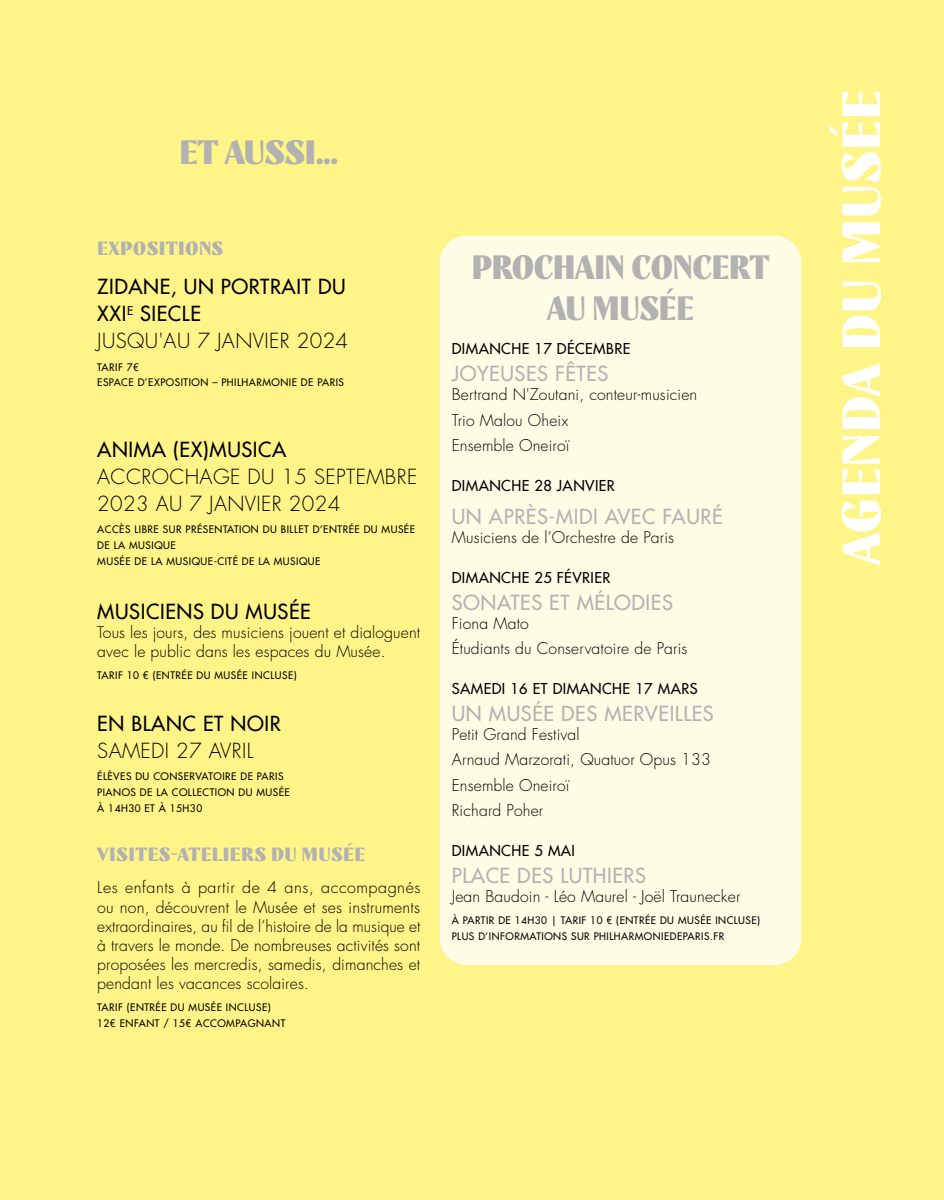
<style>
.page{position:relative;width:944px;height:1200px;background:#fff}
.page>*{position:absolute;margin:0;border:0;box-sizing:border-box;transform-origin:0 0}
.SECTION{font:900 54px "TT Nooks Script";color:#fff}
._02_00_TITRE_NIV1{font:900 33.75px/40.5px "TT Nooks Script";letter-spacing:-.03em;color:#b3b2b2;text-align:center;scale:.96 1}
._02_00_TITRE_NIV1-2{font:900 33.75px "TT Nooks Script";letter-spacing:-.03em;color:#b3b2b2}
._04_03_TITRE-PROCHAI{font:500 20.25px "Futura Std";letter-spacing:.03em;color:#b3b2b2}
.t1{font:300 20.25px/27px "Futura Std";letter-spacing:.02em;color:#000}
.t2{font:500 20.25px/27px "Futura Std";letter-spacing:.03em;color:#000}
._04_01_TITRE_SECTION{font:900 19.12px "TT Nooks Script";letter-spacing:.02em;color:#b3b2b2}
._04_05_DESCRIPTION{font:300 15.75px/19.1px "Futura Std";letter-spacing:.01em;color:#000}
._04_02_DATE_PROCHAIN{font:500 14.62px "Futura Std";letter-spacing:.03em;color:#000}
._04_02_DATE{font:500 14.62px "Futura Std";letter-spacing:.03em;color:#000}
._04_06_AGE_ET_LIEU{font:500 10.12px/15.8px "Futura Std";letter-spacing:.05em;color:#000}
</style>
<div class="page">
<div style="left:0;top:0;width:944px;height:1199px;background:#fff487"></div>
<div style="left:440px;top:235px;width:361px;height:729px;background:#fffce5;border-radius:27px"></div>
<h1 class="_02_00_TITRE_NIV1-2" style="left:179px;top:130px;width:161px">ET AUSSI...</h1>
<p class="_04_01_TITRE_SECTION" style="left:97px;top:236px;width:128px">EXPOSITIONS</p>
<p class="t2" style="left:97px;top:273px;width:250px">ZIDANE, UN PORTRAIT DU<br>XXI<sup>E</sup> SIECLE</p>
<p class="t1" style="left:97px;top:328px;width:252px">JUSQU'AU 7 JANVIER 2024</p>
<p class="_04_06_AGE_ET_LIEU" style="left:97px;top:359px;width:43px">TARIF 7€</p>
<p class="_04_06_AGE_ET_LIEU" style="left:97px;top:374px;width:248px">ESPACE D’EXPOSITION – PHILHARMONIE DE PARIS</p>
<p class="t2" style="left:97px;top:436px;width:191px">ANIMA (EX)MUSICA</p>
<p class="t1" style="left:97px;top:464px;width:322px">ACCROCHAGE DU 15 SEPTEMBRE<br>2023 AU 7 JANVIER 2024</p>
<p class="_04_06_AGE_ET_LIEU" style="left:97px;top:521px;width:319px">ACCÈS LIBRE SUR PRÉSENTATION DU BILLET D’ENTRÉE DU MUSÉE<br>DE LA MUSIQUE</p>
<p class="_04_06_AGE_ET_LIEU" style="left:97px;top:553px;width:225px">MUSÉE DE LA MUSIQUE-CITÉ DE LA MUSIQUE</p>
<p class="t2" style="left:97px;top:598px;width:215px">MUSICIENS DU MUSÉE</p>
<p class="_04_05_DESCRIPTION" style="left:97px;top:623px;width:324px">Tous les jours, des musiciens jouent et dialoguent avec le public dans les espaces du Musée.</p>
<p class="_04_06_AGE_ET_LIEU" style="left:97px;top:667px;width:201px">TARIF 10 € (ENTRÉE DU MUSÉE INCLUSE)</p>
<p class="t2" style="left:97px;top:710px;width:185px">EN BLANC ET NOIR</p>
<p class="t1" style="left:97px;top:737px;width:158px">SAMEDI 27 AVRIL</p>
<p class="_04_06_AGE_ET_LIEU" style="left:97px;top:768px;width:188px">ÉLÈVES DU CONSERVATOIRE DE PARIS</p>
<p class="_04_06_AGE_ET_LIEU" style="left:97px;top:784px;width:194px">PIANOS DE LA COLLECTION DU MUSÉE</p>
<p class="_04_06_AGE_ET_LIEU" style="left:97px;top:800px;width:106px">À 14H30 ET À 15H30</p>
<p class="_04_01_TITRE_SECTION" style="left:97px;top:842px;width:269px">VISITES-ATELIERS DU MUSÉE</p>
<p class="_04_05_DESCRIPTION" style="left:97px;top:878px;width:325px;text-align:justify">Les enfants à partir de 4 ans, accompagnés ou non, découvrent le Musée et ses instruments extraordinaires, au fil de l’histoire de la musique et à travers le monde. De nombreuses activités sont proposées les mercredis, samedis, dimanches et pendant les vacances scolaires.</p>
<p class="_04_06_AGE_ET_LIEU" style="left:97px;top:999px;width:175px">TARIF (ENTRÉE DU MUSÉE INCLUSE)</p>
<p class="_04_06_AGE_ET_LIEU" style="left:97px;top:1015px;width:190px">12€ ENFANT / 15€ ACCOMPAGNANT</p>
<h1 class="_02_00_TITRE_NIV1" style="left:471px;top:248px;width:312px">PROCHAIN CONCERT<br>AU MUSÉE</h1>
<p class="_04_02_DATE_PROCHAIN" style="left:452px;top:339px;width:180px">DIMANCHE 17 DÉCEMBRE</p>
<p class="_04_03_TITRE-PROCHAI" style="left:452px;top:361px;width:158px">JOYEUSES FÊTES</p>
<p class="_04_05_DESCRIPTION" style="left:452px;top:385px;width:247px">Bertrand N'Zoutani, conteur-musicien</p>
<p class="_04_05_DESCRIPTION" style="left:452px;top:410px;width:118px">Trio Malou Oheix</p>
<p class="_04_05_DESCRIPTION" style="left:452px;top:436px;width:119px">Ensemble Oneiroï</p>
<p class="_04_02_DATE" style="left:452px;top:476px;width:165px">DIMANCHE 28 JANVIER</p>
<p class="_04_03_TITRE-PROCHAI" style="left:452px;top:503px;width:272px">UN APRÈS-MIDI AVEC FAURÉ</p>
<p class="_04_05_DESCRIPTION" style="left:452px;top:528px;width:224px">Musiciens de l’Orchestre de Paris</p>
<p class="_04_02_DATE_PROCHAIN" style="left:452px;top:568px;width:160px">DIMANCHE 25 FÉVRIER</p>
<p class="_04_03_TITRE-PROCHAI" style="left:452px;top:589px;width:223px">SONATES ET MÉLODIES</p>
<p class="_04_05_DESCRIPTION" style="left:452px;top:613px;width:78px">Fiona Mato</p>
<p class="_04_05_DESCRIPTION" style="left:452px;top:639px;width:237px">Étudiants du Conservatoire de Paris</p>
<p class="_04_02_DATE_PROCHAIN" style="left:452px;top:679px;width:247px">SAMEDI 16 ET DIMANCHE 17 MARS</p>
<p class="_04_03_TITRE-PROCHAI" style="left:452px;top:700px;width:264px">UN MUSÉE DES MERVEILLES</p>
<p class="_04_05_DESCRIPTION" style="left:452px;top:724px;width:129px">Petit Grand Festival</p>
<p class="_04_05_DESCRIPTION" style="left:452px;top:750px;width:261px">Arnaud Marzorati, Quatuor Opus 133</p>
<p class="_04_05_DESCRIPTION" style="left:452px;top:775px;width:119px">Ensemble Oneiroï</p>
<p class="_04_05_DESCRIPTION" style="left:452px;top:801px;width:93px">Richard Poher</p>
<p class="_04_02_DATE_PROCHAIN" style="left:452px;top:841px;width:125px">DIMANCHE 5 MAI</p>
<p class="_04_03_TITRE-PROCHAI" style="left:452px;top:862px;width:196px">PLACE DES LUTHIERS</p>
<p class="_04_05_DESCRIPTION" style="left:452px;top:886px;width:290px">Jean Baudoin - Léo Maurel - Joël Traunecker</p>
<p class="_04_06_AGE_ET_LIEU" style="left:452px;top:912px;width:310px">À PARTIR DE 14H30 | TARIF 10 € (ENTRÉE DU MUSÉE INCLUSE)<br>PLUS D’INFORMATIONS SUR PHILHARMONIEDEPARIS.FR</p>
<p class="SECTION" style="left:827px;top:565px;width:477px;rotate:-90deg">AGENDA DU MUSÉE</p>
</div>
